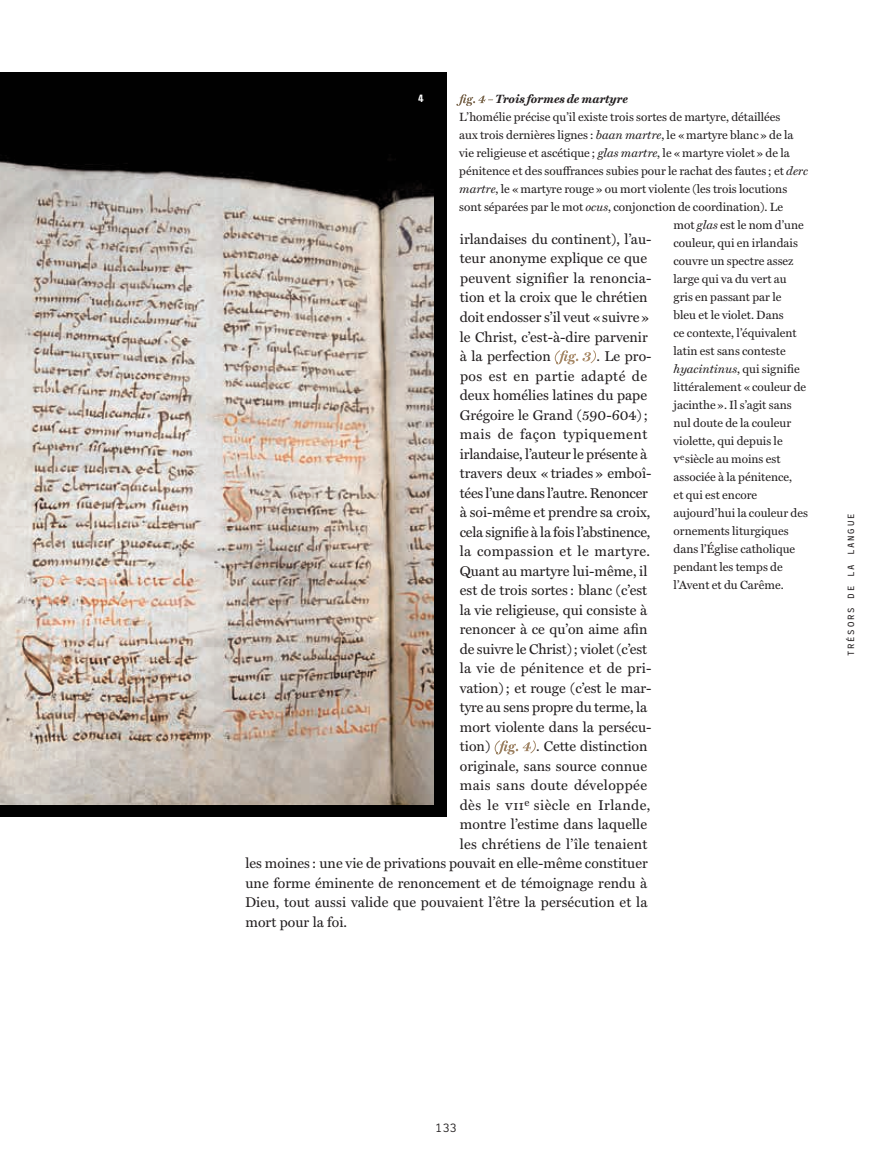
<style>
.page{position:relative;width:893px;height:1170px;background:#fff}
.page>*{position:absolute;margin:0;border:0;box-sizing:border-box;transform-origin:0 0}
.t1{font:14.25px "Miller Text";color:#231f20}
.t2{font:14.25px "Miller Text";letter-spacing:-.02em;color:#231f20}
.t3{font:14.25px "Miller Text";letter-spacing:.03em;color:#231f20}
.t4{font:14.25px "Miller Text";letter-spacing:.025em;color:#231f20}
.t5{font:14.25px "Miller Text";letter-spacing:.02em;color:#231f20}
.t6{font:14.25px "Miller Text";letter-spacing:.035em;color:#231f20}
.t7{font:12px "Miller Text";color:#231f20}
.t8{font:italic 700 12px "Miller Text";color:#231f20}
.t9{font:300 12px "League Mono";color:#231f20}
.t10{font:600 10.5px "League Mono";color:#fff}
.t11{font:9px "League Mono";letter-spacing:.2em;color:#231f20}
.s1{color:#fff}
.s2{font-style:italic}
.s3{font-family:"Miller Text SC"}
.s4{font-weight:700;font-style:italic;color:#fff}
</style>
<div class="page">
<div style="left:0;top:72px;width:446px;height:744px;background:#010101"></div>
<img style="left:0;top:159px;width:434px;height:645px">
<p class="t8" style="left:459px;top:92px;width:170px"><span class="s1">fig. 4 –</span> Trois formes de martyre</p>
<p class="t7" style="left:459px;top:110px;width:323px">L’homélie précise qu’il existe trois sortes de martyre, détaillées</p>
<p class="t7" style="left:459px;top:128px;width:336px">aux trois dernières lignes : <span class="s2">baan martre</span>, le «martyre blanc» de la</p>
<p class="t7" style="left:459px;top:146px;width:332px">vie religieuse et ascétique ; <span class="s2">glas martre</span>, le «martyre violet» de la</p>
<p class="t7" style="left:459px;top:164px;width:350px">pénitence et des souffrances subies pour le rachat des fautes ; et <span class="s2">derc</span></p>
<p class="t7" style="left:459px;top:182px;width:329px"><span class="s2">martre</span>, le «martyre rouge» ou mort violente (les trois locutions</p>
<p class="t7" style="left:459px;top:200px;width:325px">sont séparées par le mot <span class="s2">ocus</span>, conjonction de coordination). Le</p>
<p class="t7" style="left:674px;top:218px;width:132px">mot <span class="s2">glas</span> est le nom d’une</p>
<p class="t7" style="left:674px;top:236px;width:126px">couleur, qui en irlandais</p>
<p class="t7" style="left:674px;top:254px;width:121px">couvre un spectre assez</p>
<p class="t7" style="left:674px;top:272px;width:115px">large qui va du vert au</p>
<p class="t7" style="left:674px;top:290px;width:109px">gris en passant par le</p>
<p class="t7" style="left:674px;top:308px;width:112px">bleu et le violet. Dans</p>
<p class="t7" style="left:674px;top:326px;width:125px">ce contexte, l’équivalent</p>
<p class="t7" style="left:674px;top:344px;width:114px">latin est sans conteste</p>
<p class="t7" style="left:674px;top:362px;width:128px"><span class="s2">hyacintinus</span>, qui signifie</p>
<p class="t7" style="left:674px;top:380px;width:134px">littéralement «couleur de</p>
<p class="t7" style="left:674px;top:398px;width:120px">jacinthe». Il s’agit sans</p>
<p class="t7" style="left:674px;top:416px;width:119px">nul doute de la couleur</p>
<p class="t7" style="left:674px;top:434px;width:111px">violette, qui depuis le</p>
<p class="t7" style="left:674px;top:452px;width:109px"><span class="s3">v</span><sup>e</sup> siècle au moins est</p>
<p class="t7" style="left:674px;top:470px;width:120px">associée à la pénitence,</p>
<p class="t7" style="left:674px;top:488px;width:85px">et qui est encore</p>
<p class="t7" style="left:674px;top:506px;width:136px">aujourd’hui la couleur des</p>
<p class="t7" style="left:674px;top:524px;width:117px">ornements liturgiques</p>
<p class="t7" style="left:674px;top:542px;width:123px">dans l’Église catholique</p>
<p class="t7" style="left:674px;top:560px;width:111px">pendant les temps de</p>
<p class="t7" style="left:674px;top:578px;width:112px">l’Avent et du Carême.</p>
<p class="t10" style="left:418px;top:91px;width:8px">4</p>
<p class="t1" style="left:460px;top:231px;width:193px">irlandaises du continent), l’au-</p>
<p class="t1" style="left:460px;top:250px;width:189px">teur anonyme explique ce que</p>
<p class="t1" style="left:460px;top:269px;width:193px">peuvent signifier la renoncia-</p>
<p class="t1" style="left:460px;top:289px;width:189px">tion et la croix que le chrétien</p>
<p class="t1" style="left:460px;top:308px;width:191px">doit endosser s’il veut «suivre»</p>
<p class="t1" style="left:460px;top:328px;width:189px">le Christ, c’est-à-dire parvenir</p>
<p class="t1" style="left:460px;top:347px;width:193px">à la perfection <span class="s4">(fig. 3)</span>. Le pro-</p>
<p class="t3" style="left:460px;top:367px;width:189px">pos est en partie adapté de</p>
<p class="t1" style="left:460px;top:386px;width:189px">deux homélies latines du pape</p>
<p class="t1" style="left:460px;top:406px;width:190px">Grégoire le Grand (590-604);</p>
<p class="t6" style="left:460px;top:425px;width:189px">mais de façon typiquement</p>
<p class="t1" style="left:460px;top:445px;width:189px">irlandaise, l’auteur le présente à</p>
<p class="t1" style="left:460px;top:464px;width:193px">travers deux «triades» emboî-</p>
<p class="t2" style="left:460px;top:484px;width:189px">tées l’une dans l’autre. Renoncer</p>
<p class="t1" style="left:460px;top:503px;width:192px">à soi-même et prendre sa croix,</p>
<p class="t2" style="left:460px;top:523px;width:192px">cela signifie à la fois l’abstinence,</p>
<p class="t4" style="left:460px;top:542px;width:192px">la compassion et le martyre.</p>
<p class="t1" style="left:460px;top:562px;width:189px">Quant au martyre lui-même, il</p>
<p class="t1" style="left:460px;top:581px;width:189px">est de trois sortes : blanc (c’est</p>
<p class="t1" style="left:460px;top:601px;width:189px">la vie religieuse, qui consiste à</p>
<p class="t1" style="left:460px;top:620px;width:189px">renoncer à ce qu’on aime afin</p>
<p class="t1" style="left:460px;top:640px;width:189px">de suivre le Christ); violet (c’est</p>
<p class="t5" style="left:460px;top:659px;width:193px">la vie de pénitence et de pri-</p>
<p class="t1" style="left:460px;top:679px;width:193px">vation); et rouge (c’est le mar-</p>
<p class="t1" style="left:460px;top:698px;width:189px">tyre au sens propre du terme, la</p>
<p class="t1" style="left:460px;top:718px;width:193px">mort violente dans la persécu-</p>
<p class="t1" style="left:460px;top:737px;width:189px">tion) <span class="s4">(fig. 4)</span>. Cette distinction</p>
<p class="t1" style="left:460px;top:757px;width:189px">originale, sans source connue</p>
<p class="t4" style="left:460px;top:776px;width:189px">mais sans doute développée</p>
<p class="t3" style="left:460px;top:796px;width:192px">dès le <span class="s3">vii</span><sup>e</sup> siècle en Irlande,</p>
<p class="t1" style="left:460px;top:815px;width:189px">montre l’estime dans laquelle</p>
<p class="t1" style="left:460px;top:835px;width:189px">les chrétiens de l’île tenaient</p>
<p class="t1" style="left:245px;top:854px;width:404px">les moines : une vie de privations pouvait en elle-même constituer</p>
<p class="t1" style="left:245px;top:874px;width:403px">une forme éminente de renoncement et de témoignage rendu à</p>
<p class="t1" style="left:245px;top:893px;width:404px">Dieu, tout aussi valide que pouvaient l’être la persécution et la</p>
<p class="t1" style="left:246px;top:913px;width:103px">mort pour la foi.</p>
<p class="t11" style="left:845px;top:656px;width:144px;rotate:-90deg">TRÉSORS DE LA LANGUE</p>
<p class="t9" style="left:435px;top:1119px;width:23px">133</p>
</div>
